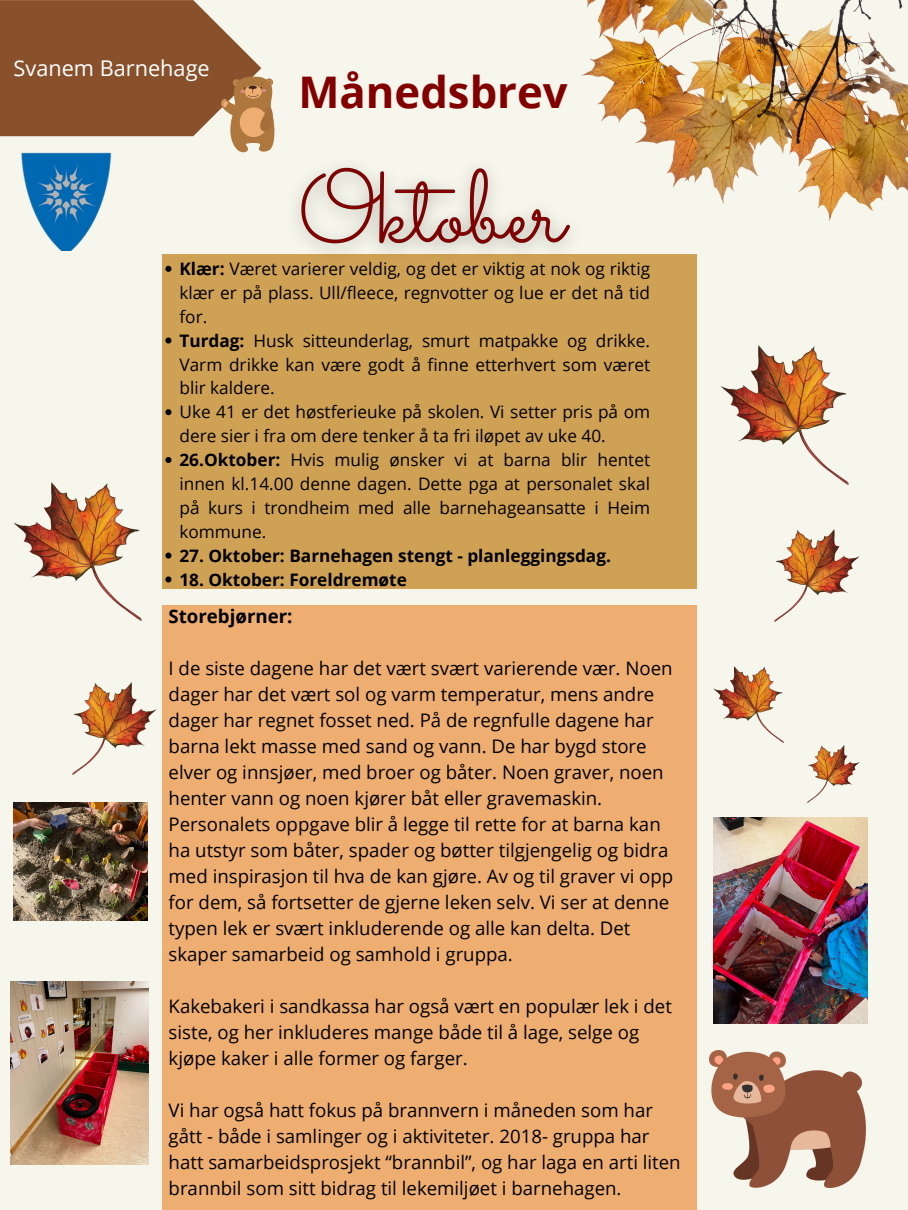
<style>
.page{position:relative;width:908px;height:1210px;background:#fff}
.page>*{position:absolute;margin:0;border:0;box-sizing:border-box;transform-origin:0 0}
.t1{font:700 43.61px "Open Sans";color:#820000}
.t2{font:21.7px "Open Sans";color:#fff}
.t3{font:18.62px/26px "Open Sans";color:#000}
.t4{font:700 18.62px "Open Sans";color:#000}
.t5{font:17.22px/23.9px "Open Sans";color:#000;text-align:justify}
.t6{font:700 17.22px "Open Sans";color:#000}
.s1{font-weight:700}
</style>
<div class="page">
<div style="left:0;top:0;width:907px;height:1210px;background:#f6f6ec"></div>
<img style="left:581px;top:0;width:326px;height:221px">
<img style="left:720px;top:345px;width:128px;height:139px">
<img style="left:14px;top:482px;width:128px;height:139px">
<img style="left:774px;top:529px;width:85px;height:92px">
<img style="left:72px;top:682px;width:85px;height:92px">
<img style="left:713px;top:666px;width:70px;height:76px">
<img style="left:709px;top:1050px;width:156px;height:137px">
<img style="left:807px;top:746px;width:52px;height:56px">
<img style="left:21px;top:153px;width:91px;height:98px">
<div style="left:162px;top:254px;width:534px;height:335px;background:#cfa155"></div>
<div style="left:162px;top:605px;width:534px;height:605px;background:#eeae72"></div>
<svg style="left:0;top:0;width:275px;height:153px"></svg>
<img style="left:14px;top:802px;width:134px;height:118px">
<img style="left:713px;top:818px;width:154px;height:205px">
<img style="left:11px;top:982px;width:137px;height:182px">
<img style="left:297px;top:147px;width:298px;height:105px">
<svg style="left:165px;top:266px;width:6px;height:6px"></svg>
<svg style="left:165px;top:337px;width:6px;height:6px"></svg>
<svg style="left:165px;top:409px;width:6px;height:6px"></svg>
<svg style="left:165px;top:457px;width:6px;height:6px"></svg>
<svg style="left:165px;top:552px;width:6px;height:6px"></svg>
<svg style="left:165px;top:576px;width:6px;height:6px"></svg>
<p class="t2" style="left:14px;top:53px;width:198px">Svanem Barnehage</p>
<p class="t1" style="left:298px;top:61px;width:271px">Månedsbrev</p>
<p class="t5" style="left:179px;top:256px;width:472px"><span class="s1">Klær:</span> Været varierer veldig, og det er viktig at nok og riktig klær er på plass. Ull/fleece, regnvotter og lue er det nå tid for.</p>
<p class="t5" style="left:179px;top:328px;width:472px"><span class="s1">Turdag:</span> Husk sitteunderlag, smurt matpakke og drikke.<br>Varm drikke kan være godt å finne etterhvert som været blir kaldere.</p>
<p class="t5" style="left:179px;top:400px;width:472px">Uke 41 er det høstferieuke på skolen. Vi setter pris på om dere sier i fra om dere tenker å ta fri iløpet av uke 40.</p>
<p class="t5" style="left:179px;top:447px;width:472px"><span class="s1">26.Oktober:</span> Hvis mulig ønsker vi at barna blir hentet innen kl.14.00 denne dagen. Dette pga at personalet skal på kurs i trondheim med alle barnehageansatte i Heim kommune.</p>
<p class="t6" style="left:179px;top:543px;width:433px">27. Oktober: Barnehagen stengt - planleggingsdag.</p>
<p class="t6" style="left:179px;top:567px;width:229px">18. Oktober: Foreldremøte</p>
<p class="t4" style="left:168px;top:603px;width:125px">Storebjørner:</p>
<p class="t3" style="left:168px;top:655px;width:506px">I de siste dagene har det vært svært varierende vær. Noen dager har det vært sol og varm temperatur, mens andre dager har regnet fosset ned. På de regnfulle dagene har barna lekt masse med sand og vann. De har bygd store elver og innsjøer, med broer og båter. Noen graver, noen henter vann og noen kjører båt eller gravemaskin.<br>Personalets oppgave blir å legge til rette for at barna kan ha utstyr som båter, spader og bøtter tilgjengelig og bidra med inspirasjon til hva de kan gjøre. Av og til graver vi opp for dem, så fortsetter de gjerne leken selv. Vi ser at denne typen lek er svært inkluderende og alle kan delta. Det skaper samarbeid og samhold i gruppa.</p>
<p class="t3" style="left:168px;top:993px;width:504px">Kakebakeri i sandkassa har også vært en populær lek i det siste, og her inkluderes mange både til å lage, selge og kjøpe kaker i alle former og farger.</p>
<p class="t3" style="left:168px;top:1097px;width:513px">Vi har også hatt fokus på brannvern i måneden som har gått - både i samlinger og i aktiviteter. 2018- gruppa har hatt samarbeidsprosjekt “brannbil”, og har laga en arti liten brannbil som sitt bidrag til lekemiljøet i barnehagen.</p>
</div>
